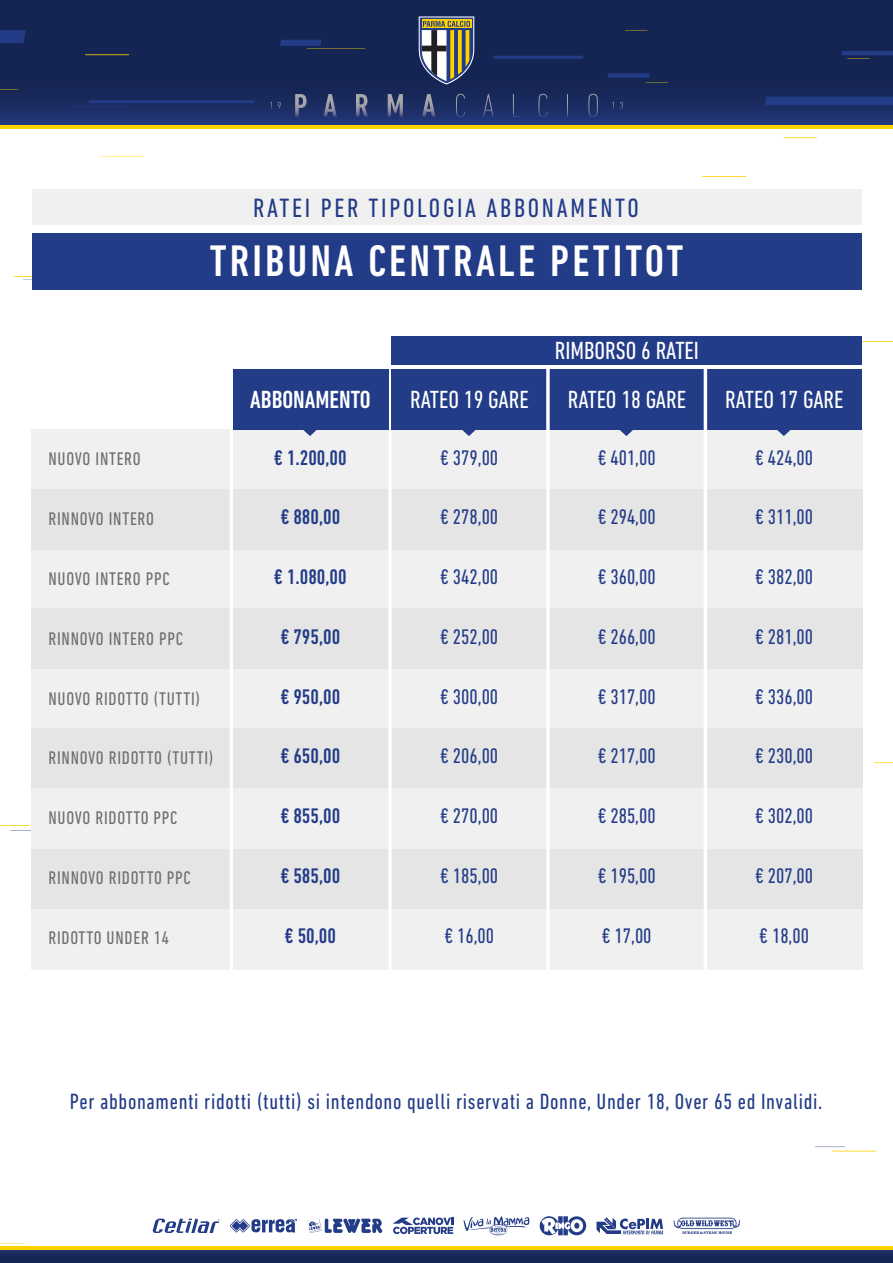
<style>
.page{position:relative;width:893px;height:1263px;background:#fff}
.page>*{position:absolute;margin:0;border:0;box-sizing:border-box;transform-origin:0 0}
.t1{font:500 condensed 45px "DIN Next LT Pro";letter-spacing:.07em;color:#fff}
.t2{font:condensed 27px "DIN Next LT Pro";letter-spacing:.1em;color:#233c88}
.t3{font:condensed 25.2px "DIN Next LT Pro";color:#fff}
.t4{font:500 condensed 25.2px "DIN Next LT Pro";color:#fff}
.t5{font:condensed 22.5px "DIN Next LT Pro";letter-spacing:.03em;color:#233c88}
.t6{font:condensed 21.45px "DIN Next LT Pro";color:#233c88}
.t7{font:500 condensed 21.45px "DIN Next LT Pro";color:#233c88}
.t8{font:condensed 18.6px "DIN Next LT Pro";letter-spacing:.04em;color:#6d6e71}
</style>
<div class="page">
<svg style="left:0;top:0;width:893px;height:125px;background:#162757"></svg>
<hr style="left:0;top:125px;width:893px;height:4px;background:#ffd100">
<svg style="left:0;top:1250px;width:893px;height:13px;background:#172859"></svg>
<hr style="left:0;top:1246px;width:893px;height:4px;background:#ffd100">
<svg style="left:764px;top:97px;width:129px;height:8px"></svg>
<svg style="left:88px;top:100px;width:166px;height:3px"></svg>
<hr style="left:14px;top:276px;width:44px;height:1px;background:#ffd100">
<hr style="left:702px;top:176px;width:44px;height:1px;background:#ffd100">
<hr style="left:832px;top:1151px;width:44px;height:1px;background:#ffd100">
<hr style="left:853px;top:341px;width:40px;height:1px;background:#ffd100">
<hr style="left:307px;top:48px;width:58px;height:1px;background:#ffd100">
<hr style="left:815px;top:1147px;width:30px;height:1px;background:#233c88">
<hr style="left:69px;top:106px;width:59px;height:1px;background:#233c88">
<hr style="left:628px;top:113px;width:58px;height:1px;background:#233c88">
<svg style="left:0;top:89px;width:18px;height:1px"></svg>
<svg style="left:625px;top:30px;width:22px;height:1px"></svg>
<hr style="left:85px;top:54px;width:44px;height:1px;background:#ffd100">
<hr style="left:783px;top:137px;width:34px;height:1px;background:#ffd100">
<svg style="left:0;top:1243px;width:25px;height:1px"></svg>
<svg style="left:874px;top:762px;width:19px;height:1px"></svg>
<hr style="left:101px;top:156px;width:42px;height:1px;background:#ffd100">
<svg style="left:280px;top:40px;width:42px;height:6px"></svg>
<svg style="left:493px;top:56px;width:91px;height:3px"></svg>
<svg style="left:0;top:30px;width:26px;height:13px"></svg>
<svg style="left:608px;top:73px;width:60px;height:11px"></svg>
<svg style="left:841px;top:51px;width:52px;height:9px"></svg>
<hr style="left:11px;top:830px;width:30px;height:1px;background:#233c88">
<svg style="left:0;top:825px;width:29px;height:1px"></svg>
<svg style="left:419px;top:16px;width:55px;height:69px"></svg>
<svg style="left:270px;top:94px;width:353px;height:23px;background:#2a3a6b"></svg>
<svg style="left:152px;top:1218px;width:68px;height:15px"></svg>
<svg style="left:230px;top:1219px;width:67px;height:14px"></svg>
<svg style="left:464px;top:1216px;width:65px;height:19px"></svg>
<svg style="left:393px;top:1217px;width:60px;height:17px"></svg>
<svg style="left:596px;top:1217px;width:67px;height:17px"></svg>
<svg style="left:673px;top:1218px;width:67px;height:16px"></svg>
<svg style="left:539px;top:1216px;width:48px;height:20px"></svg>
<svg style="left:307px;top:1218px;width:75px;height:15px"></svg>
<div style="left:31px;top:429px;width:831px;height:61px;background:#f1f0f0"></div>
<div style="left:31px;top:549px;width:831px;height:60px;background:#f1f0f0"></div>
<div style="left:31px;top:668px;width:831px;height:61px;background:#f1f0f0"></div>
<div style="left:31px;top:489px;width:831px;height:61px;background:#e5e5e5"></div>
<div style="left:31px;top:609px;width:831px;height:60px;background:#e5e5e5"></div>
<div style="left:31px;top:728px;width:831px;height:61px;background:#e5e5e5"></div>
<div style="left:31px;top:849px;width:831px;height:60px;background:#e5e5e5"></div>
<div style="left:31px;top:788px;width:831px;height:60px;background:#f1f0f0"></div>
<div style="left:31px;top:909px;width:831px;height:61px;background:#f1f0f0"></div>
<hr style="left:388px;top:429px;width:4px;height:543px;background:#fff">
<hr style="left:230px;top:429px;width:3px;height:543px;background:#fff">
<div style="left:707px;top:369px;width:155px;height:60px;background:#233c88"></div>
<svg style="left:765px;top:429px;width:37px;height:7px"></svg>
<div style="left:549px;top:369px;width:156px;height:60px;background:#233c88"></div>
<svg style="left:608px;top:429px;width:37px;height:7px"></svg>
<div style="left:392px;top:369px;width:155px;height:60px;background:#233c88"></div>
<svg style="left:450px;top:429px;width:37px;height:7px"></svg>
<div style="left:233px;top:369px;width:155px;height:60px;background:#233c88"></div>
<svg style="left:291px;top:429px;width:38px;height:7px"></svg>
<hr style="left:704px;top:369px;width:3px;height:603px;background:#fff">
<hr style="left:546px;top:369px;width:4px;height:603px;background:#fff">
<div style="left:32px;top:189px;width:829px;height:36px;background:#f1f0f0"></div>
<div style="left:32px;top:234px;width:829px;height:56px;background:#233c88"></div>
<div style="left:392px;top:336px;width:470px;height:29px;background:#233c88"></div>
<p class="t2" style="left:253px;top:193px;width:387px">RATEI PER TIPOLOGIA ABBONAMENTO</p>
<h1 class="t1" style="left:210px;top:236px;width:475px">TRIBUNA CENTRALE PETITOT</h1>
<p class="t3" style="left:555px;top:336px;width:146px">RIMBORSO 6 RATEI</p>
<p class="t4" style="left:250px;top:386px;width:122px">ABBONAMENTO</p>
<p class="t3" style="left:410px;top:386px;width:120px">RATEO 19 GARE</p>
<p class="t3" style="left:568px;top:386px;width:120px">RATEO 18 GARE</p>
<p class="t3" style="left:725px;top:386px;width:120px">RATEO 17 GARE</p>
<p class="t8" style="left:48px;top:449px;width:94px">NUOVO INTERO</p>
<p class="t7" style="left:274px;top:445px;width:74px">€ 1.200,00</p>
<p class="t6" style="left:441px;top:445px;width:59px">€ 379,00</p>
<p class="t6" style="left:598px;top:445px;width:59px">€ 401,00</p>
<p class="t6" style="left:755px;top:445px;width:59px">€ 424,00</p>
<p class="t8" style="left:48px;top:508px;width:107px">RINNOVO INTERO</p>
<p class="t7" style="left:281px;top:505px;width:61px">€ 880,00</p>
<p class="t6" style="left:441px;top:505px;width:59px">€ 278,00</p>
<p class="t6" style="left:598px;top:505px;width:59px">€ 294,00</p>
<p class="t6" style="left:755px;top:505px;width:59px">€ 311,00</p>
<p class="t8" style="left:48px;top:568px;width:123px">NUOVO INTERO PPC</p>
<p class="t7" style="left:274px;top:565px;width:74px">€ 1.080,00</p>
<p class="t6" style="left:441px;top:565px;width:59px">€ 342,00</p>
<p class="t6" style="left:598px;top:565px;width:59px">€ 360,00</p>
<p class="t6" style="left:755px;top:565px;width:59px">€ 382,00</p>
<p class="t8" style="left:48px;top:628px;width:136px">RINNOVO INTERO PPC</p>
<p class="t7" style="left:281px;top:624px;width:61px">€ 795,00</p>
<p class="t6" style="left:441px;top:624px;width:59px">€ 252,00</p>
<p class="t6" style="left:598px;top:624px;width:59px">€ 266,00</p>
<p class="t6" style="left:755px;top:624px;width:59px">€ 281,00</p>
<p class="t8" style="left:48px;top:688px;width:153px">NUOVO RIDOTTO (TUTTI)</p>
<p class="t7" style="left:281px;top:684px;width:61px">€ 950,00</p>
<p class="t6" style="left:441px;top:684px;width:59px">€ 300,00</p>
<p class="t6" style="left:598px;top:684px;width:59px">€ 317,00</p>
<p class="t6" style="left:755px;top:684px;width:59px">€ 336,00</p>
<p class="t8" style="left:48px;top:747px;width:167px">RINNOVO RIDOTTO (TUTTI)</p>
<p class="t7" style="left:281px;top:744px;width:61px">€ 650,00</p>
<p class="t6" style="left:441px;top:744px;width:59px">€ 206,00</p>
<p class="t6" style="left:598px;top:744px;width:59px">€ 217,00</p>
<p class="t6" style="left:755px;top:744px;width:59px">€ 230,00</p>
<p class="t8" style="left:48px;top:807px;width:130px">NUOVO RIDOTTO PPC</p>
<p class="t7" style="left:281px;top:804px;width:61px">€ 855,00</p>
<p class="t6" style="left:441px;top:804px;width:59px">€ 270,00</p>
<p class="t6" style="left:598px;top:804px;width:59px">€ 285,00</p>
<p class="t6" style="left:755px;top:804px;width:59px">€ 302,00</p>
<p class="t8" style="left:48px;top:867px;width:144px">RINNOVO RIDOTTO PPC</p>
<p class="t7" style="left:281px;top:864px;width:61px">€ 585,00</p>
<p class="t6" style="left:441px;top:864px;width:59px">€ 185,00</p>
<p class="t6" style="left:598px;top:864px;width:59px">€ 195,00</p>
<p class="t6" style="left:755px;top:864px;width:59px">€ 207,00</p>
<p class="t8" style="left:48px;top:927px;width:122px">RIDOTTO UNDER 14</p>
<p class="t7" style="left:285px;top:923px;width:53px">€ 50,00</p>
<p class="t6" style="left:445px;top:923px;width:51px">€ 16,00</p>
<p class="t6" style="left:602px;top:923px;width:51px">€ 17,00</p>
<p class="t6" style="left:760px;top:923px;width:51px">€ 18,00</p>
<p class="t5" style="left:70px;top:1088px;width:754px">Per abbonamenti ridotti (tutti) si intendono quelli riservati a Donne, Under 18, Over 65 ed Invalidi.</p>
</div>
